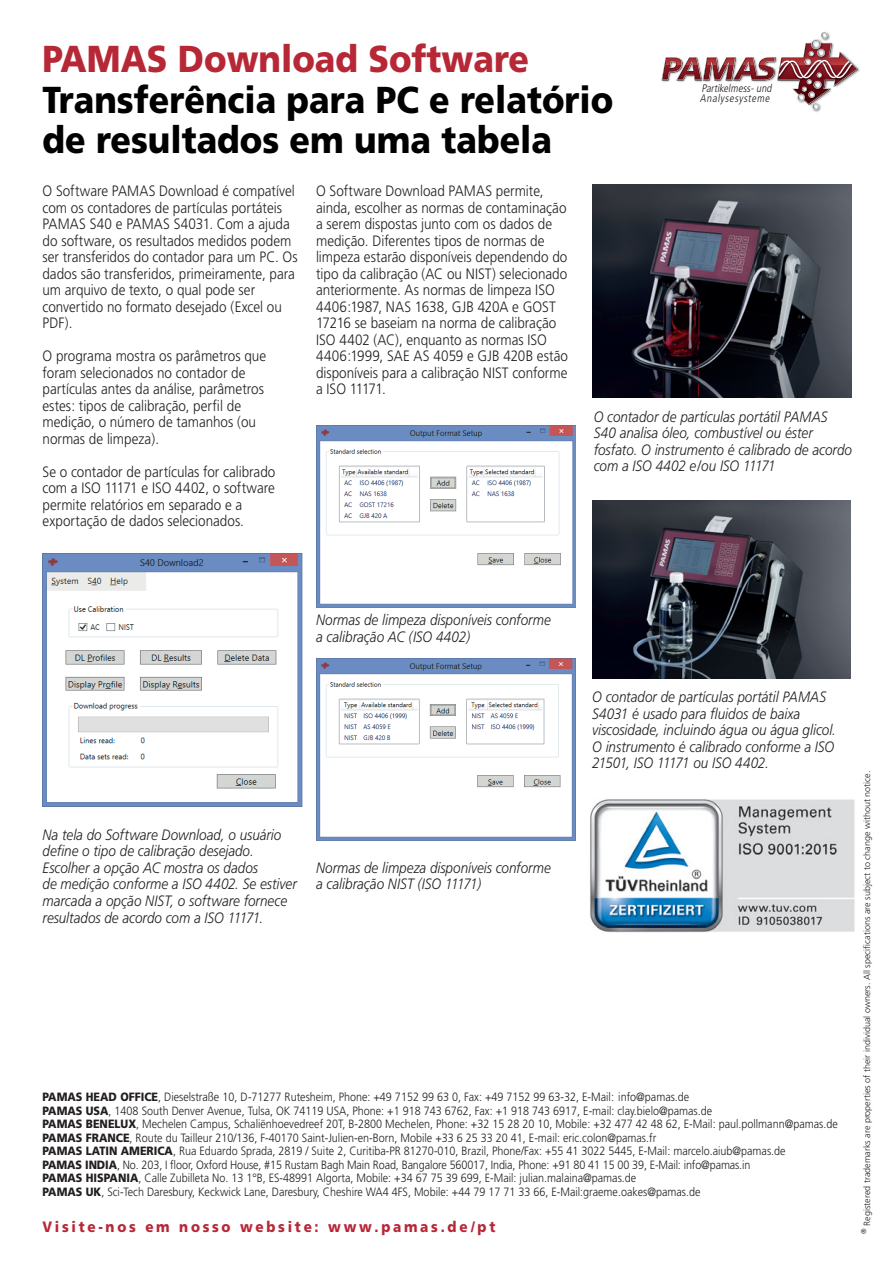
<style>
.page{position:relative;width:893px;height:1263px;background:#fff}
.page>*{position:absolute;margin:0;border:0;box-sizing:border-box;transform-origin:0 0}
.t1{font:900 37.5px/40.5px "Frutiger";color:#000;scale:.9 1}
.t2{font:900 37.5px "Frutiger";color:#b72837;scale:.9 1}
.t3{font:300 15px/16.5px "Frutiger";color:#231f20;scale:.9 1}
.t4{font:italic 300 15px/16.5px "Frutiger";color:#231f20;scale:.9 1}
.t5{font:900 15px "Frutiger";letter-spacing:.2em;color:#b72837;scale:.9 1}
.t6{font:300 12px/13.5px "Frutiger";color:#231f20;scale:.9 1}
.t7{font:italic 300 condensed 10.95px/9.8px "Frutiger";color:#231f20}
.t8{font:300 9px "Frutiger";color:#231f20}
.t9{font:300 7.05px "Frutiger";color:#231f20}
.s1{font-weight:900}
</style>
<div class="page">
<svg style="left:662px;top:32px;width:196px;height:80px"></svg>
<img style="left:43px;top:554px;width:259px;height:252px">
<img style="left:316px;top:425px;width:260px;height:183px">
<img style="left:316px;top:658px;width:260px;height:183px">
<img style="left:590px;top:799px;width:265px;height:134px">
<img style="left:592px;top:184px;width:260px;height:213px">
<img style="left:592px;top:501px;width:258px;height:177px">
<h1 class="t2" style="left:43px;top:36px;width:542px">PAMAS Download Software</h1>
<h1 class="t1" style="left:43px;top:79px;width:636px">Transferência para PC e relatório de resultados em uma tabela</h1>
<p class="t3" style="left:43px;top:183px;width:285px">O Software PAMAS Download é compatível com os contadores de partículas portáteis PAMAS S40 e PAMAS S4031. Com a ajuda do software, os resultados medidos podem ser transferidos do contador para um PC. Os dados são transferidos, primeiramente, para um arquivo de texto, o qual pode ser convertido no formato desejado (Excel ou PDF).</p>
<p class="t3" style="left:43px;top:348px;width:250px">O programa mostra os parâmetros que foram selecionados no contador de partículas antes da análise, parâmetros estes: tipos de calibração, perfil de medição, o número de tamanhos (ou normas de limpeza).</p>
<p class="t3" style="left:43px;top:464px;width:260px">Se o contador de partículas for calibrado com a ISO 11171 e ISO 4402, o software permite relatórios em separado e a exportação de dados selecionados.</p>
<p class="t7" style="left:700px;top:84px;width:75px">Partikelmess-und<br>Analysesysteme</p>
<p class="t3" style="left:316px;top:183px;width:281px">O Software Download PAMAS permite, ainda, escolher as normas de contaminação a serem dispostas junto com os dados de medição. Diferentes tipos de normas de limpeza estarão disponíveis dependendo do tipo da calibração (AC ou NIST) selecionado anteriormente. As normas de limpeza ISO 4406:1987, NAS 1638, GJB 420A e GOST 17216 se baseiam na norma de calibração ISO 4402 (AC), enquanto as normas ISO 4406:1999, SAE AS 4059 e GJB 420B estão disponíveis para a calibração NIST conforme a ISO 11171.</p>
<p class="t4" style="left:594px;top:408px;width:288px">O contador de partículas portátil PAMAS S40 analisa óleo, combustível ou éster fosfato. O instrumento é calibrado de acordo com a ISO 4402 e/ou ISO 11171</p>
<p class="t4" style="left:316px;top:612px;width:262px">Normas de limpeza disponíveis conforme a calibração AC (ISO 4402)</p>
<p class="t4" style="left:43px;top:827px;width:284px">Na tela do Software Download, o usuário define o tipo de calibração desejado.<br>Escolher a opção AC mostra os dados<br>de medição conforme a ISO 4402. Se estiver marcada a opção NIST, o software fornece resultados de acordo com a ISO 11171.</p>
<p class="t4" style="left:316px;top:860px;width:262px">Normas de limpeza disponíveis conforme a calibração NIST (ISO 11171)</p>
<p class="t4" style="left:592px;top:689px;width:272px">O contador de partículas portátil PAMAS S4031 é usado para fluidos de baixa viscosidade, incluindo água ou água glicol.<br>O instrumento é calibrado conforme a ISO 21501, ISO 11171 ou ISO 4402.</p>
<p class="t6" style="left:43px;top:1091px;width:885px"><span class="s1">PAMAS HEAD OFFICE</span>, Dieselstraße 10, D-71277 Rutesheim, Phone: +49 7152 99 63 0, Fax: +49 7152 99 63-32, E-Mail: info@pamas.de<br><span class="s1">PAMAS USA</span>, 1408 South Denver Avenue, Tulsa, OK 74119 USA, Phone: +1 918 743 6762, Fax: +1 918 743 6917, E-mail: clay.bielo@pamas.de<br><span class="s1">PAMAS BENELUX</span>, Mechelen Campus, Schaliënhoevedreef 20T, B-2800 Mechelen, Phone: +32 15 28 20 10, Mobile: +32 477 42 48 62, E-Mail: paul.pollmann@pamas.de <span class="s1">PAMAS FRANCE</span>, Route du Tailleur 210/136, F-40170 Saint-Julien-en-Born, Mobile +33 6 25 33 20 41, E-mail: eric.colon@pamas.fr<br><span class="s1">PAMAS LATIN AMERICA</span>, Rua Eduardo Sprada, 2819 / Suite 2, Curitiba-PR 81270-010, Brazil, Phone/Fax: +55 41 3022 5445, E-Mail: marcelo.aiub@pamas.de<br><span class="s1">PAMAS INDIA</span>, No. 203, I floor, Oxford House, #15 Rustam Bagh Main Road, Bangalore 560017, India, Phone: +91 80 41 15 00 39, E-Mail: info@pamas.in<br><span class="s1">PAMAS HISPANIA</span>, Calle Zubilleta No. 13 1°B, ES-48991 Algorta, Mobile: +34 67 75 39 699, E-Mail: julian.malaina@pamas.de<br><span class="s1">PAMAS UK</span>, Sci-Tech Daresbury, Keckwick Lane, Daresbury, Cheshire WA4 4FS, Mobile: +44 79 17 71 33 66, E-Mail:graeme.oakes@pamas.de</p>
<p class="t5" style="left:42px;top:1218px;width:505px">Visite-nos em nosso website: www.pamas.de/pt</p>
<p class="t8" style="left:862px;top:1225px;width:456px;rotate:-90deg">Registered trademarks are properties of their individual owners. All specifications are subject to change without notice.</p>
<p class="t9" style="left:860px;top:1234px;width:7px;rotate:-90deg">®</p>
</div>
